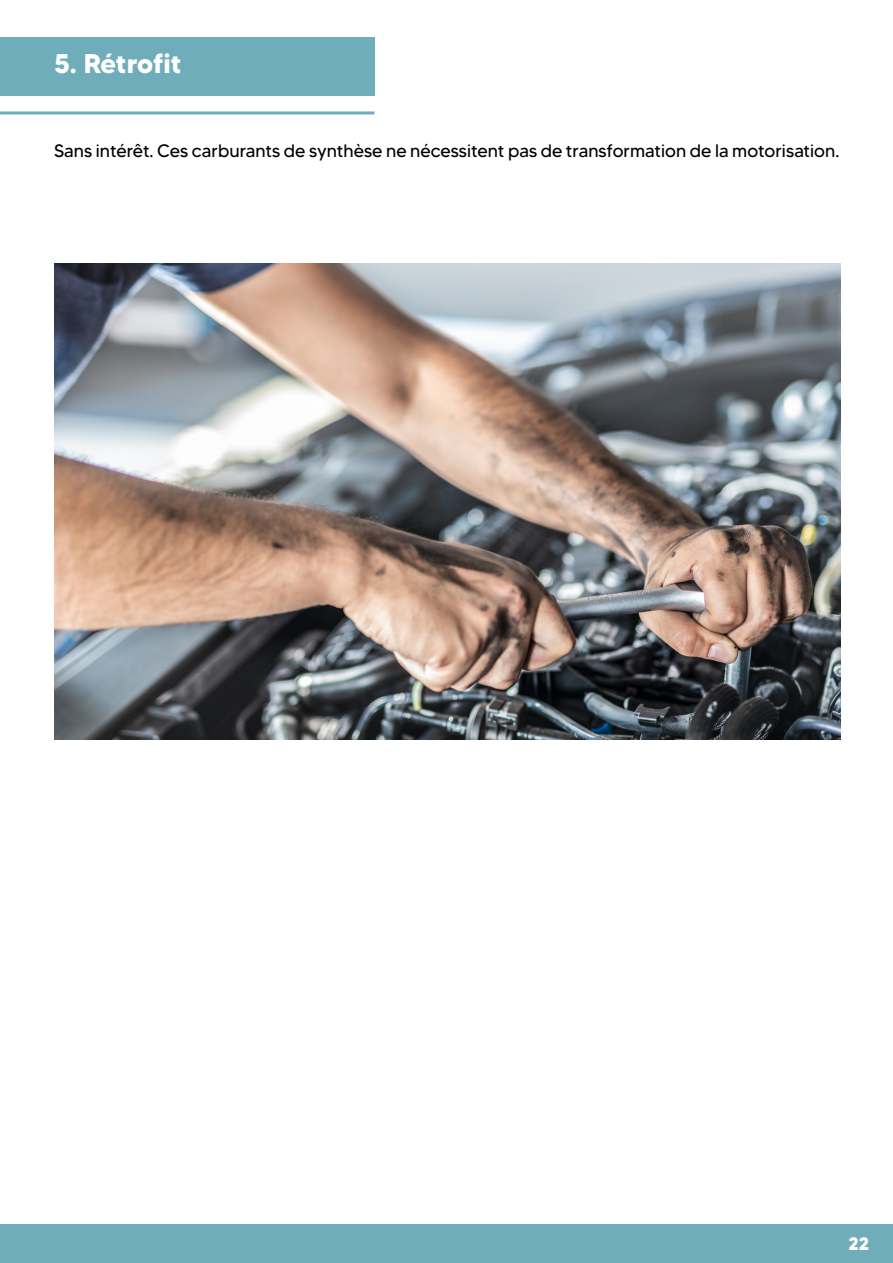
<style>
.page{position:relative;width:893px;height:1263px;background:#fff}
.page>*{position:absolute;margin:0;border:0;box-sizing:border-box;transform-origin:0 0}
.t1{font:700 27px "MADETOMMY";letter-spacing:-.01em;color:#fff}
.t2{font:18px "MADETOMMY";color:#000}
.t3{font:700 18px "MADETOMMY";color:#fff}
</style>
<div class="page">
<div style="left:0;top:1225px;width:893px;height:38px;background:#70adba"></div>
<div style="left:0;top:37px;width:374px;height:58px;background:#70adba"></div>
<hr style="left:0;top:111px;width:374px;height:3px;background:#70adba">
<img style="left:54px;top:264px;width:786px;height:476px">
<h1 class="t1" style="left:54px;top:47px;width:129px">5. Rétrofit</h1>
<p class="t2" style="left:54px;top:140px;width:787px">Sans intérêt. Ces carburants de synthèse ne nécessitent pas de transformation de la motorisation.</p>
<p class="t3" style="left:849px;top:1233px;width:22px">22</p>
</div>
